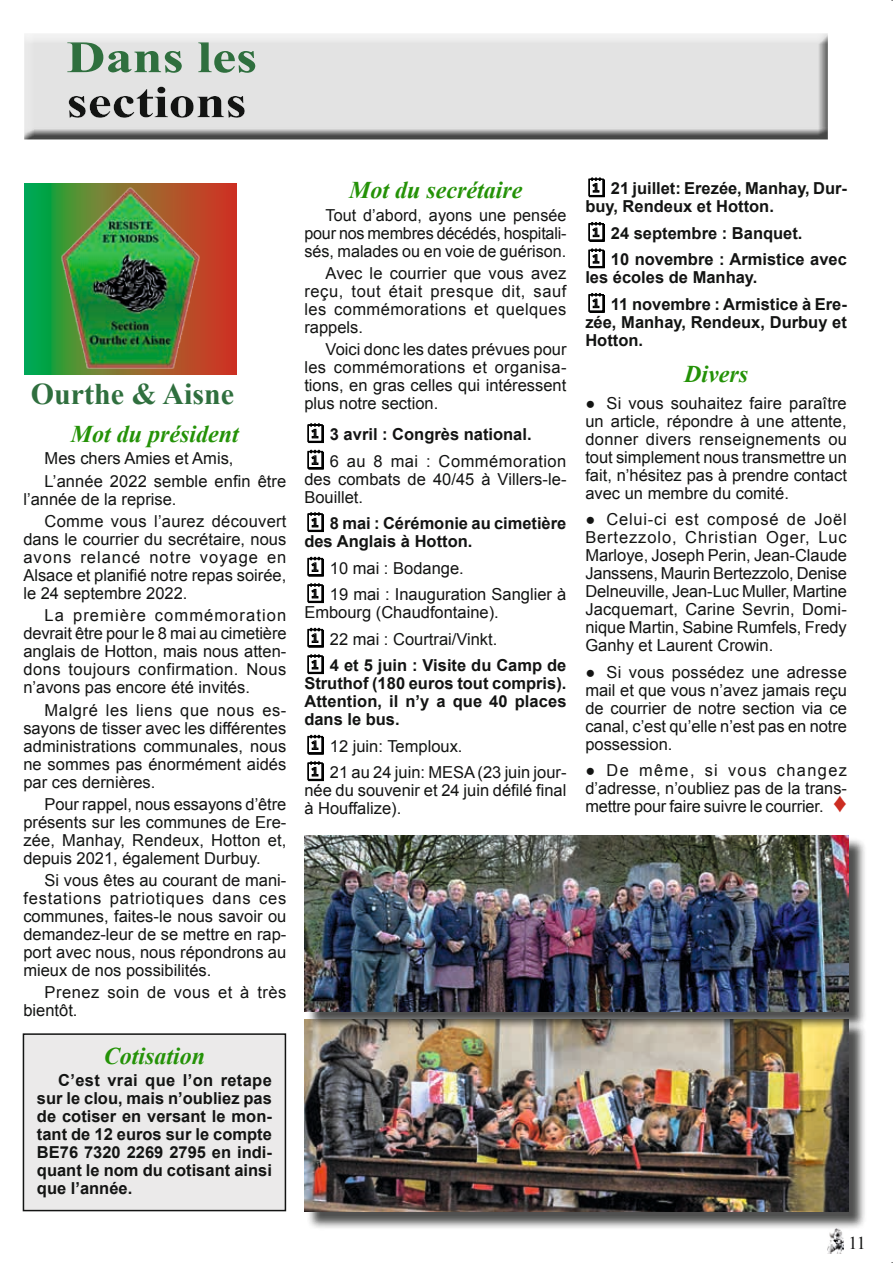
<style>
.page{position:relative;width:893px;height:1263px;background:#fff}
.page>*{position:absolute;margin:0;border:0;box-sizing:border-box;transform-origin:0 0}
.t1{font:700 45px "Times New Roman";color:#2f6f3e;scale:1.2 1}
.t2{font:700 30px "Times New Roman";color:#2f6f3e}
.t3{font:italic 700 24px "Times New Roman";color:#249207}
.t4{font:18px "Times New Roman";color:#131413}
.t5{font:16.5px/18px "Arial";color:#131413;text-align:justify}
.t6{font:700 16.5px/18px "Arial";color:#131413}
.t7{font:16.5px/18px "Arial";letter-spacing:.03em;color:#131413}
.s1{font-size:27px;color:#cc2d22}
</style>
<div class="page">
<img style="left:827px;top:1230px;width:16px;height:24px">
<div style="left:23px;top:33px;width:805px;height:108px;background:#131413;opacity:.75"></div>
<svg style="left:24px;top:183px;width:213px;height:191px;background:#636e37"></svg>
<img style="left:54px;top:183px;width:154px;height:190px">
<div style="left:23px;top:1034px;width:262px;height:176px;background:#ebeaea"></div>
<div style="left:23px;top:1033px;width:263px;height:178px;border:2px solid #131413"></div>
<div style="left:306px;top:1021px;width:561px;height:209px;background:#131413;opacity:.75"></div>
<img style="left:304px;top:1019px;width:544px;height:193px">
<div style="left:306px;top:837px;width:561px;height:193px;background:#131413;opacity:.75"></div>
<img style="left:304px;top:835px;width:544px;height:176px">
<svg style="left:307px;top:423px;width:17px;height:20px"></svg>
<svg style="left:307px;top:449px;width:17px;height:21px"></svg>
<svg style="left:307px;top:512px;width:17px;height:20px"></svg>
<svg style="left:307px;top:556px;width:17px;height:21px"></svg>
<svg style="left:307px;top:583px;width:17px;height:20px"></svg>
<svg style="left:307px;top:627px;width:17px;height:21px"></svg>
<svg style="left:307px;top:654px;width:17px;height:20px"></svg>
<svg style="left:307px;top:734px;width:17px;height:21px"></svg>
<svg style="left:307px;top:761px;width:17px;height:20px"></svg>
<svg style="left:588px;top:177px;width:17px;height:20px"></svg>
<svg style="left:588px;top:222px;width:17px;height:20px"></svg>
<svg style="left:588px;top:248px;width:17px;height:20px"></svg>
<svg style="left:588px;top:293px;width:17px;height:20px"></svg>
<h1 class="t1" style="left:67px;top:25px;width:160px">Dans les</h1>
<h2 class="t2" style="left:31px;top:372px;width:205px">Ourthe &amp; Aisne</h2>
<h3 class="t3" style="left:71px;top:417px;width:170px">Mot du président</h3>
<p class="t5" style="left:45px;top:447px;width:243px;line-height:22.2px">Mes chers Amies et Amis,<br>L’année 2022 semble enfin être</p>
<p class="t5" style="left:45px;top:488px;width:243px;line-height:22.2px;text-indent:-21px">l’année de la reprise.<br>Comme vous l’aurez découvert</p>
<p class="t5" style="left:23px;top:530px;width:264px">dans le courrier du secrétaire, nous avons relancé notre voyage en Alsace et planifié notre repas soirée, le 24 septembre 2022.</p>
<p class="t5" style="left:23px;top:606px;width:265px;text-indent:21px">La première commémoration devrait être pour le 8 mai au cimetière anglais de Hotton, mais nous atten&shy;dons toujours confirmation. Nous n’avons pas encore été invités.</p>
<p class="t5" style="left:23px;top:701px;width:265px;text-indent:21px">Malgré les liens que nous es&shy;sayons de tisser avec les différentes administrations communales, nous ne sommes pas énormément aidés par ces dernières.</p>
<p class="t5" style="left:23px;top:795px;width:264px;text-indent:21px">Pour rappel, nous essayons d’être présents sur les communes de Ere&shy;zée, Manhay, Rendeux, Hotton et, depuis 2021, également Durbuy.</p>
<p class="t5" style="left:23px;top:871px;width:265px;text-indent:21px">Si vous êtes au courant de mani&shy;festations patriotiques dans ces communes, faites-le nous savoir ou demandez-leur de se mettre en rap&shy;port avec nous, nous répondrons au mieux de nos possibilités.</p>
<p class="t7" style="left:23px;top:983px;width:265px;text-indent:21px">Prenez soin de vous et à très bientôt.</p>
<h3 class="t3" style="left:104px;top:1039px;width:103px">Cotisation</h3>
<p class="t6" style="left:37px;top:1071px;width:236px;text-align:justify;text-indent:21px">C’est vrai que l’on retape sur le clou, mais n’oubliez pas de cotiser en versant le mon&shy;tant de 12 euros sur le compte BE76 7320 2269 2795 en indi&shy;quant le nom du cotisant ainsi que l’année.</p>
<h3 class="t3" style="left:349px;top:174px;width:175px">Mot du secrétaire</h3>
<p class="t5" style="left:304px;top:206px;width:264px;text-indent:21px">Tout d’abord, ayons une pensée pour nos membres décédés, hospitali&shy;sés, malades ou en voie de guérison.</p>
<p class="t5" style="left:304px;top:264px;width:264px;text-indent:21px">Avec le courrier que vous avez reçu, tout était presque dit, sauf les commémorations et quelques rappels.</p>
<p class="t5" style="left:304px;top:340px;width:264px;text-indent:21px">Voici donc les dates prévues pour les commémorations et organisa&shy;tions, en gras celles qui intéressent plus notre section.</p>
<p class="t6" style="left:330px;top:425px;width:203px">3 avril : Congrès national.</p>
<p class="t5" style="left:304px;top:452px;width:264px;text-indent:26px">6 au 8 mai : Commémoration des combats de 40/45 à Villers-le-Bouillet.</p>
<p class="t6" style="left:304px;top:514px;width:263px;text-indent:26px">8 mai : Cérémonie au cimetière des Anglais à Hotton.</p>
<p class="t5" style="left:330px;top:554px;width:238px;line-height:26.5px">10 mai : Bodange.<br>19 mai : Inauguration Sanglier à</p>
<p class="t5" style="left:304px;top:599px;width:196px;line-height:26.5px;text-align:right">Embourg (Chaudfontaine).<br>22 mai : Courtrai/Vinkt.</p>
<p class="t6" style="left:304px;top:656px;width:264px;text-align:justify;text-indent:26px">4 et 5 juin : Visite du Camp de Struthof (180 euros tout compris).<br>Attention, il n’y a que 40 places dans le bus.</p>
<p class="t5" style="left:330px;top:732px;width:238px;line-height:26.5px">12 juin: Temploux.<br>21 au 24 juin: MESA (23 juin jour-</p>
<p class="t5" style="left:304px;top:781px;width:264px">née du souvenir et 24 juin défilé final à Houffalize).</p>
<p class="t6" style="left:585px;top:180px;width:263px;text-indent:26px">21 juillet: Erezée, Manhay, Dur&shy;buy, Rendeux et Hotton.</p>
<p class="t6" style="left:611px;top:220px;width:238px;line-height:26.5px">24 septembre : Banquet.<br>10 novembre : Armistice avec</p>
<p class="t6" style="left:611px;top:264px;width:238px;line-height:26.5px;text-indent:-26px">les écoles de Manhay.<br>11 novembre : Armistice à Ere-</p>
<p class="t6" style="left:585px;top:313px;width:263px">zée, Manhay, Rendeux, Durbuy et<br>Hotton.</p>
<h3 class="t3" style="left:684px;top:357px;width:65px">Divers</h3>
<p class="t5" style="left:585px;top:394px;width:263px">● Si vous souhaitez faire paraître un article, répondre à une attente, donner divers renseignements ou tout simplement nous transmettre un fait, n’hésitez pas à prendre contact avec un membre du comité.</p>
<p class="t5" style="left:585px;top:510px;width:263px">● Celui-ci est composé de Joël Bertezzolo, Christian Oger, Luc Marloye, Joseph Perin, Jean-Claude Janssens, Maurin Bertezzolo, Denise Delneuville, Jean-Luc Muller, Martine Jacquemart, Carine Sevrin, Domi&shy;nique Martin, Sabine Rumfels, Fredy Ganhy et Laurent Crowin.</p>
<p class="t5" style="left:585px;top:663px;width:263px">● Si vous possédez une adresse mail et que vous n’avez jamais reçu de courrier de notre section via ce canal, c’est qu’elle n’est pas en notre possession.</p>
<p class="t5" style="left:585px;top:761px;width:263px">● De même, si vous changez d’adresse, n’oubliez pas de la trans&shy;mettre pour faire suivre le courrier. <span class="s1">♦</span></p>
<p class="t4" style="left:848px;top:1230px;width:19px">11</p>
</div>
